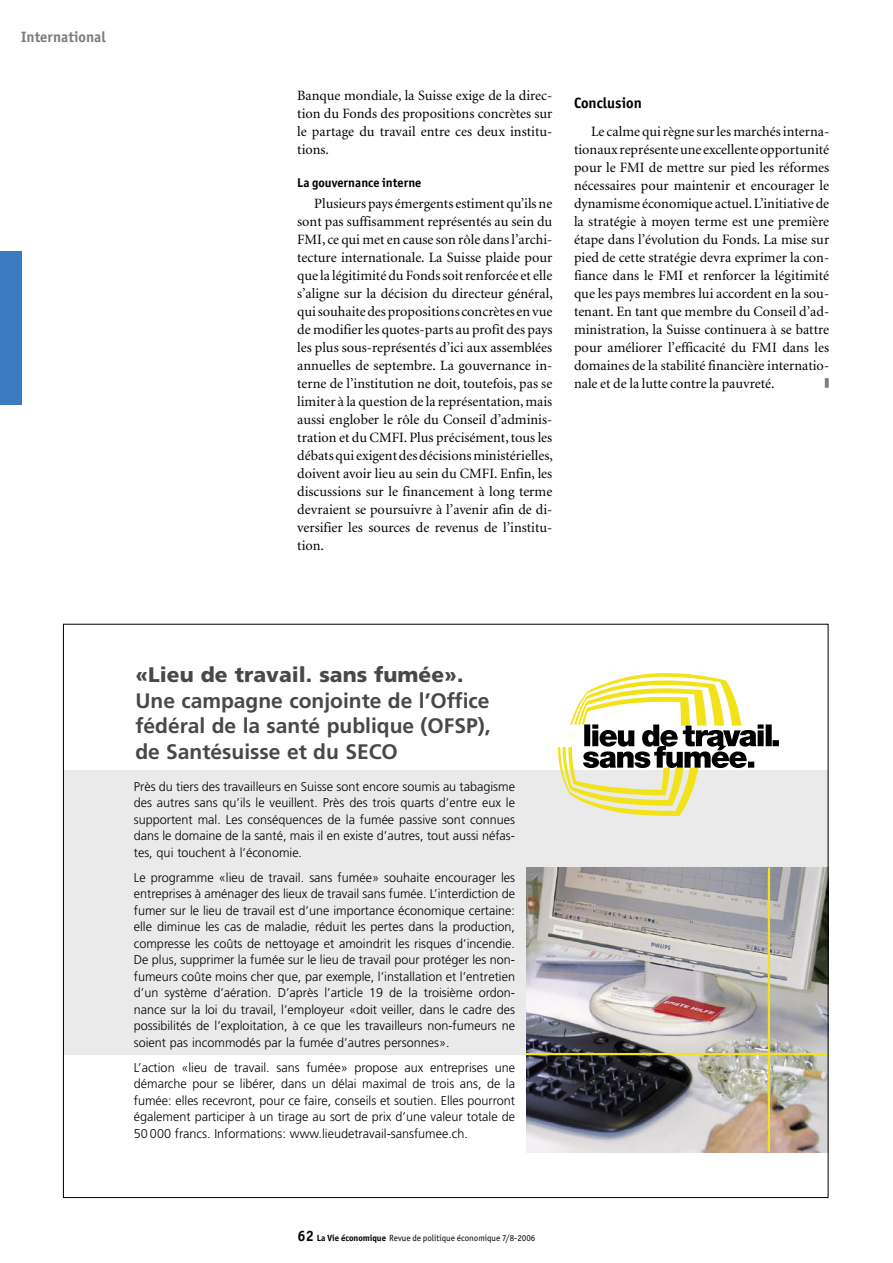
<style>
.page{position:relative;width:893px;height:1263px;background:#fff}
.page>*{position:absolute;margin:0;border:0;box-sizing:border-box;transform-origin:0 0}
.t1{font:700 21px/25.5px "Frutiger LT";color:#484848}
.t2{font:700 15px "Officina San ITC";letter-spacing:.005em;color:#7c7c7c}
._04_Zwischentitel_1{font:700 15px "Officina San ITC";letter-spacing:.005em;color:#000}
._03_Grundschrift{font:14.25px/18px "Minion";color:#000;text-align:justify}
.t3{font:300 12.75px/16.5px "Frutiger LT";color:#000;text-align:justify}
._05_Zwischentitel_2{font:700 12.75px "Officina San ITC";letter-spacing:.005em;color:#000}
.t4{font:9px "Officina San ITC";color:#000}
.s1{font-weight:900}
.s2{font-weight:700;font-size:15px}
.s3{font-weight:700}
</style>
<div class="page">
<div style="left:0;top:252px;width:21px;height:153px;background:#3b7cc0"></div>
<svg style="left:62px;top:623px;width:767px;height:576px"></svg>
<p class="t2" style="left:21px;top:27px;width:86px">International</p>
<p class="_03_Grundschrift" style="left:297px;top:86px;width:257px">Banque mondiale, la Suisse exige de la direc&shy;tion du Fonds des propositions concrètes sur le partage du travail entre ces deux institu&shy;tions.</p>
<p class="_05_Zwischentitel_2" style="left:297px;top:174px;width:126px">La gouvernance interne</p>
<p class="_03_Grundschrift" style="left:297px;top:194px;width:257px;text-indent:17px">Plusieurs pays émergents estiment qu’ils ne sont pas suffisamment représentés au sein du FMI, ce qui met en cause son rôle dans l’archi&shy;tecture internationale. La Suisse plaide pour que la légitimité du Fonds soit renforcée et elle s’aligne sur la décision du directeur général, qui souhaite des propositions concrètes en vue de modifier les quotes-parts au profit des pays les plus sous-représentés d’ici aux assemblées annuelles de septembre. La gouvernance in&shy;terne de l’institution ne doit, toutefois, pas se limiter à la question de la représentation, mais aussi englober le rôle du Conseil d’adminis&shy;tration et du CMFI. Plus précisément, tous les débats qui exigent des décisions ministérielles, doivent avoir lieu au sein du CMFI. Enfin, les discussions sur le financement à long terme devraient se poursuivre à l’avenir afin de di&shy;versifier les sources de revenus de l’institu&shy;tion.</p>
<p class="_04_Zwischentitel_1" style="left:574px;top:94px;width:69px">Conclusion</p>
<p class="_03_Grundschrift" style="left:574px;top:122px;width:257px;text-indent:17px">Le calme qui règne sur les marchés interna&shy;tionaux représente une excellente opportunité pour le FMI de mettre sur pied les réformes nécessaires pour maintenir et encourager le dynamisme économique actuel. L’initiative de la stratégie à moyen terme est une première étape dans l’évolution du Fonds. La mise sur pied de cette stratégie devra exprimer la con&shy;fiance dans le FMI et renforcer la légitimité que les pays membres lui accordent en la sou&shy;tenant. En tant que membre du Conseil d’ad&shy;ministration, la Suisse continuera à se battre pour améliorer l’efficacité du FMI dans les domaines de la stabilité financière internatio&shy;nale et de la lutte contre la pauvreté.</p>
<p class="t1" style="left:135px;top:662px;width:357px"><span class="s1">«Lieu de travail. sans fumée».<br></span>Une campagne conjointe de l’Office fédéral de la santé publique (OFSP), de Santésuisse et du SECO</p>
<p class="t3" style="left:134px;top:778px;width:383px">Près du tiers des travailleurs en Suisse sont encore soumis au tabagisme des autres sans qu’ils le veuillent. Près des trois quarts d’entre eux le supportent mal. Les conséquences de la fumée passive sont connues dans le domaine de la santé, mais il en existe d’autres, tout aussi néfas&shy;tes, qui touchent à l’économie.</p>
<p class="t3" style="left:134px;top:869px;width:383px">Le programme «lieu de travail. sans fumée» souhaite encourager les entreprises à aménager des lieux de travail sans fumée. L’interdiction de fumer sur le lieu de travail est d’une importance économique certaine: elle diminue les cas de maladie, réduit les pertes dans la production, compresse les coûts de nettoyage et amoindrit les risques d’incendie.<br>De plus, supprimer la fumée sur le lieu de travail pour protéger les non&shy;fumeurs coûte moins cher que, par exemple, l’installation et l’entretien d’un système d’aération. D’après l’article 19 de la troisième ordon&shy;nance sur la loi du travail, l’employeur «doit veiller, dans le cadre des possibilités de l’exploitation, à ce que les travailleurs non-fumeurs ne soient pas incommodés par la fumée d’autres personnes».</p>
<p class="t3" style="left:134px;top:1059px;width:383px">L’action «lieu de travail. sans fumée» propose aux entreprises une démarche pour se libérer, dans un délai maximal de trois ans, de la fumée: elles recevront, pour ce faire, conseils et soutien. Elles pourront également participer à un tirage au sort de prix d’une valeur totale de 50 000 francs. Informations: www.lieudetravail-sansfumee.ch.</p>
<p class="t4" style="left:298px;top:1232px;width:239px"><span class="s2">62</span> <span class="s3">La Vie économique</span> Revue de politique économique 7/8-2006</p>
</div>
